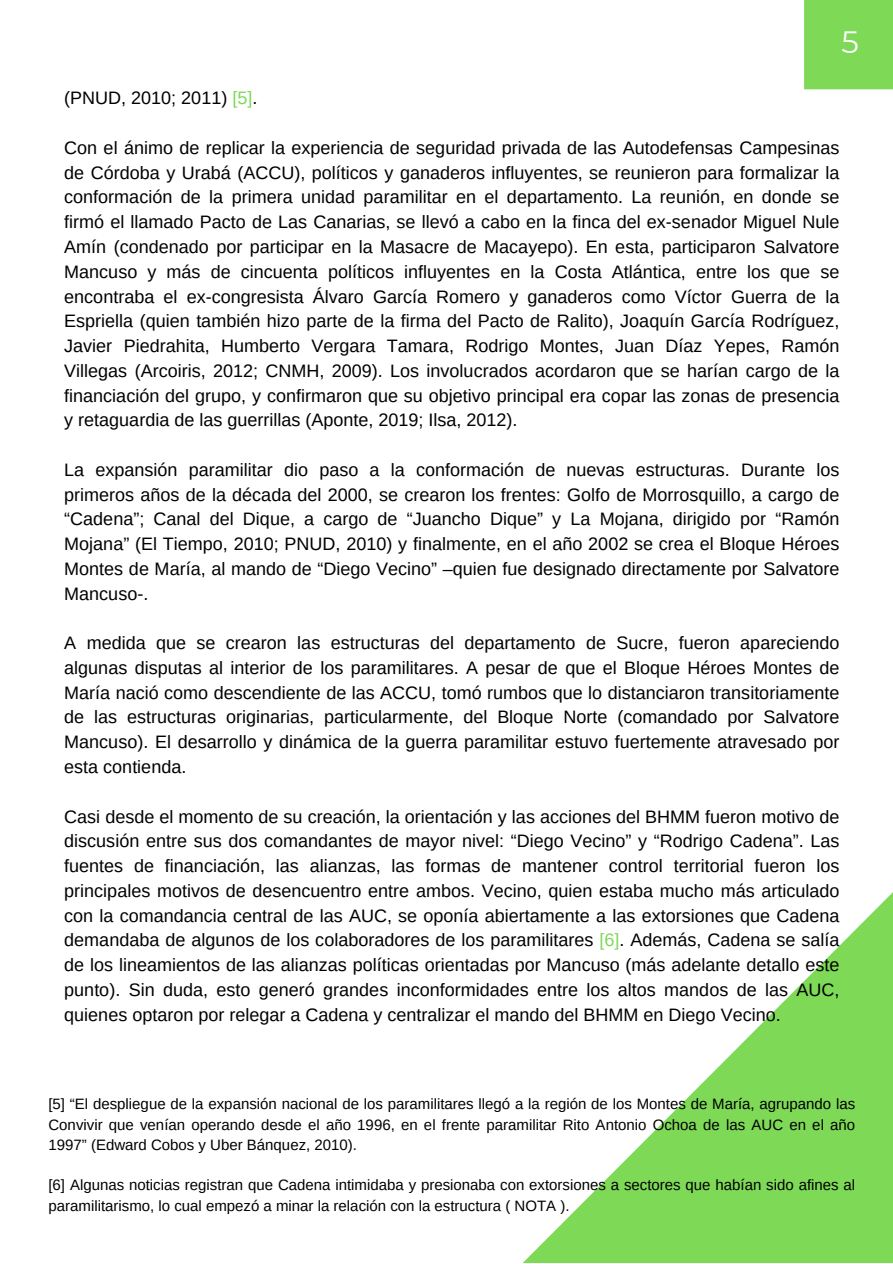
<style>
.page{position:relative;width:893px;height:1264px;background:#fff}
.page>*{position:absolute;margin:0;border:0;box-sizing:border-box;transform-origin:0 0}
.t1{font:30.75px "Montserrat";color:#fff}
.t2{font:18px/24.8px "Arimo";color:#000;text-align:justify}
.t3{font:15px/20.2px "Arimo";color:#000;text-align:justify}
.s1{color:#7ed957}
</style>
<div class="page">
<svg style="left:523px;top:893px;width:369px;height:370px"></svg>
<div style="left:804px;top:0;width:88px;height:89px;background:#7ed957"></div>
<p class="t1" style="left:841px;top:23px;width:19px">5</p>
<h1 class="t2" style="left:64px;top:86px;width:195px">(PNUD, 2010; 2011) <span class="s1">[5]</span>.</h1>
<h2 class="t2" style="left:64px;top:135px;width:776px">Con el ánimo de replicar la experiencia de seguridad privada de las Autodefensas Campesinas de Córdoba y Urabá (ACCU), políticos y ganaderos influyentes, se reunieron para formalizar la conformación de la primera unidad paramilitar en el departamento. La reunión, en donde se firmó el llamado Pacto de Las Canarias, se llevó a cabo en la finca del ex-senador Miguel Nule Amín (condenado por participar en la Masacre de Macayepo). En esta, participaron Salvatore Mancuso y más de cincuenta políticos influyentes en la Costa Atlántica, entre los que se encontraba el ex-congresista Álvaro García Romero y ganaderos como Víctor Guerra de la Espriella (quien también hizo parte de la firma del Pacto de Ralito), Joaquín García Rodríguez, Javier Piedrahita, Humberto Vergara Tamara, Rodrigo Montes, Juan Díaz Yepes, Ramón Villegas (Arcoiris, 2012; CNMH, 2009). Los involucrados acordaron que se harían cargo de la financiación del grupo, y confirmaron que su objetivo principal era copar las zonas de presencia y retaguardia de las guerrillas (Aponte, 2019; Ilsa, 2012).</h2>
<h2 class="t2" style="left:64px;top:457px;width:776px">La expansión paramilitar dio paso a la conformación de nuevas estructuras. Durante los primeros años de la década del 2000, se crearon los frentes: Golfo de Morrosquillo, a cargo de “Cadena”; Canal del Dique, a cargo de “Juancho Dique” y La Mojana, dirigido por “Ramón Mojana” (El Tiempo, 2010; PNUD, 2010) y finalmente, en el año 2002 se crea el Bloque Héroes Montes de María, al mando de “Diego Vecino” –quien fue designado directamente por Salvatore Mancuso-.</h2>
<h2 class="t2" style="left:64px;top:630px;width:776px">A medida que se crearon las estructuras del departamento de Sucre, fueron apareciendo algunas disputas al interior de los paramilitares. A pesar de que el Bloque Héroes Montes de María nació como descendiente de las ACCU, tomó rumbos que lo distanciaron transitoriamente de las estructuras originarias, particularmente, del Bloque Norte (comandado por Salvatore Mancuso). El desarrollo y dinámica de la guerra paramilitar estuvo fuertemente atravesado por esta contienda.</h2>
<h2 class="t2" style="left:64px;top:803px;width:776px">Casi desde el momento de su creación, la orientación y las acciones del BHMM fueron motivo de discusión entre sus dos comandantes de mayor nivel: “Diego Vecino” y “Rodrigo Cadena”. Las fuentes de financiación, las alianzas, las formas de mantener control territorial fueron los principales motivos de desencuentro entre ambos. Vecino, quien estaba mucho más articulado con la comandancia central de las AUC, se oponía abiertamente a las extorsiones que Cadena demandaba de algunos de los colaboradores de los paramilitares <span class="s1">[6]</span>. Además, Cadena se salía de los lineamientos de las alianzas políticas orientadas por Mancuso (más adelante detallo este punto). Sin duda, esto generó grandes inconformidades entre los altos mandos de las AUC, quienes optaron por relegar a Cadena y centralizar el mando del BHMM en Diego Vecino.</h2>
<p class="t3" style="left:48px;top:1093px;width:808px">[5] “El despliegue de la expansión nacional de los paramilitares llegó a la región de los Montes de María, agrupando las Convivir que venían operando desde el año 1996, en el frente paramilitar Rito Antonio Ochoa de las AUC en el año 1997” (Edward Cobos y Uber Bánquez, 2010).</p>
<p class="t3" style="left:48px;top:1174px;width:808px">[6] Algunas noticias registran que Cadena intimidaba y presionaba con extorsiones a sectores que habían sido afines al paramilitarismo, lo cual empezó a minar la relación con la estructura ( NOTA ).</p>
</div>
